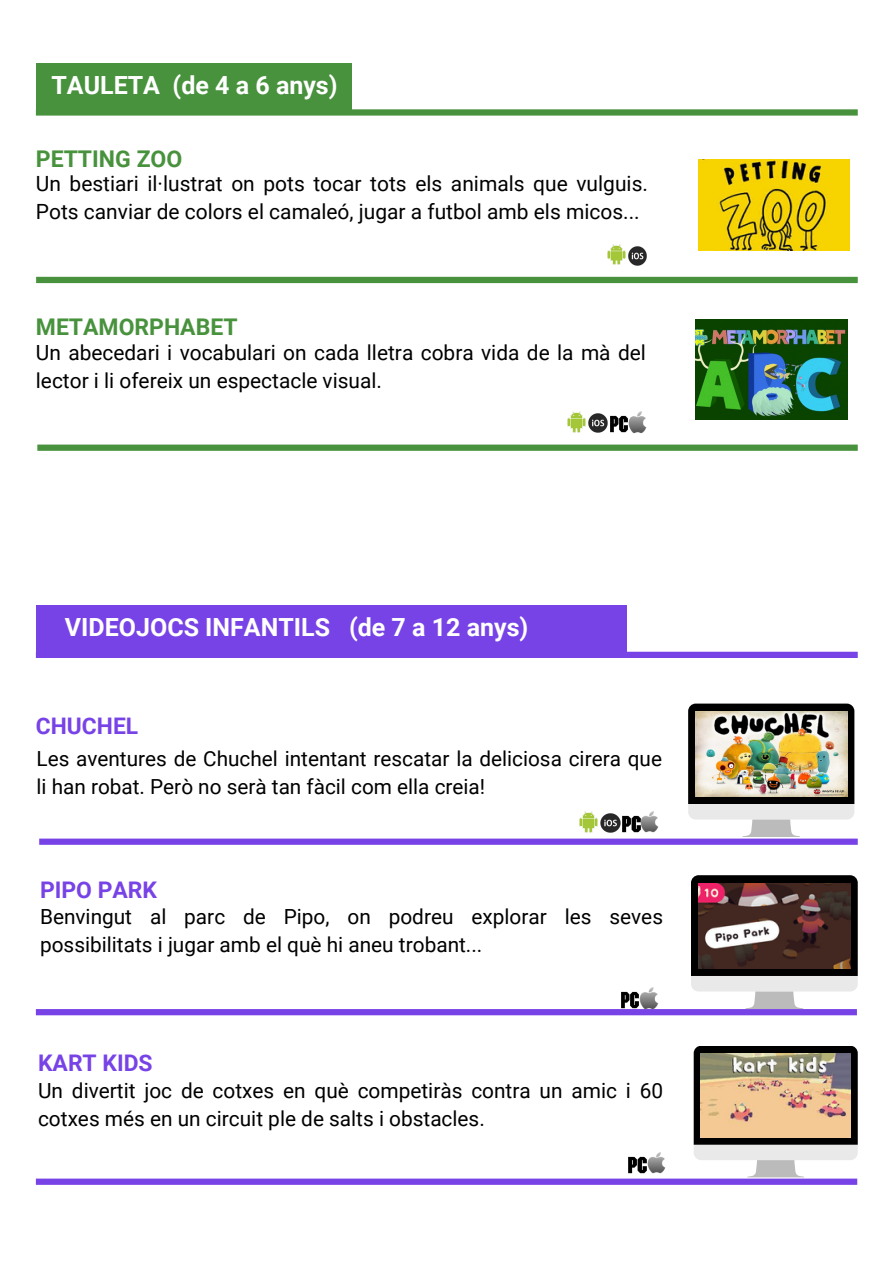
<style>
.page{position:relative;width:894px;height:1264px;background:#fff}
.page>*{position:absolute;margin:0;border:0;box-sizing:border-box;transform-origin:0 0}
.t1{font:700 25.05px "Roboto";color:#fff}
.t2{font:700 23.1px "Roboto";color:#48923d}
.t3{font:700 22.95px "Roboto";color:#7843e6}
.t4{font:700 22.95px "Roboto";color:#48923d}
.t5{font:700 22.8px "Roboto";color:#7843e6}
.t6{font:21px/28.3px "Roboto";color:#010101}
.t7{font:20.85px/28px "Roboto";color:#010101}
.t8{font:20.7px/28px "Roboto";color:#010101}
</style>
<div class="page">
<div style="left:36px;top:63px;width:315px;height:46px;background:#48923d"></div>
<div style="left:36px;top:109px;width:821px;height:7px;background:#48923d"></div>
<div style="left:36px;top:277px;width:821px;height:6px;background:#48923d"></div>
<img style="left:698px;top:159px;width:151px;height:91px">
<div style="left:37px;top:444px;width:820px;height:7px;background:#48923d"></div>
<img style="left:695px;top:320px;width:152px;height:100px">
<div style="left:36px;top:605px;width:590px;height:46px;background:#7843e6"></div>
<div style="left:36px;top:651px;width:821px;height:7px;background:#7843e6"></div>
<div style="left:39px;top:838px;width:818px;height:6px;background:#7843e6"></div>
<svg style="left:688px;top:703px;width:166px;height:134px"></svg>
<img style="left:695px;top:711px;width:151px;height:85px">
<svg style="left:691px;top:875px;width:166px;height:134px"></svg>
<img style="left:697px;top:883px;width:153px;height:85px">
<div style="left:36px;top:1009px;width:820px;height:6px;background:#7843e6"></div>
<div style="left:36px;top:1178px;width:821px;height:6px;background:#7843e6"></div>
<svg style="left:693px;top:1046px;width:164px;height:131px"></svg>
<img style="left:700px;top:1053px;width:150px;height:84px">
<img style="left:610px;top:415px;width:16px;height:18px">
<img style="left:626px;top:411px;width:21px;height:22px">
<img style="left:588px;top:413px;width:20px;height:20px">
<img style="left:567px;top:412px;width:18px;height:20px">
<img style="left:628px;top:246px;width:19px;height:20px">
<img style="left:607px;top:245px;width:18px;height:20px">
<img style="left:622px;top:815px;width:16px;height:17px">
<img style="left:638px;top:811px;width:21px;height:21px">
<img style="left:600px;top:813px;width:21px;height:20px">
<img style="left:579px;top:811px;width:18px;height:21px">
<img style="left:621px;top:991px;width:16px;height:17px">
<img style="left:637px;top:987px;width:22px;height:22px">
<img style="left:628px;top:1156px;width:17px;height:17px">
<img style="left:645px;top:1152px;width:21px;height:21px">
<h2 class="t1" style="left:51px;top:71px;width:287px">TAULETA (de 4 a 6 anys)</h2>
<h3 class="t2" style="left:36px;top:146px;width:148px">PETTING ZOO</h3>
<h1 class="t6" style="left:36px;top:169px;width:613px">Un bestiari il·lustrat on pots tocar tots els animals que vulguis.<br>Pots canviar de colors el camaleó, jugar a futbol amb els micos...</h1>
<p class="t4" style="left:36px;top:313px;width:203px">METAMORPHABET</p>
<p class="t7" style="left:36px;top:339px;width:611px">Un abecedari i vocabulari on cada lletra cobra vida de la mà del lector i li ofereix un espectacle visual.</p>
<p class="t1" style="left:65px;top:613px;width:465px">VIDEOJOCS INFANTILS (de 7 a 12 anys)</p>
<h3 class="t5" style="left:36px;top:712px;width:104px">CHUCHEL</h3>
<h1 class="t8" style="left:36px;top:745px;width:627px">Les aventures de Chuchel intentant rescatar la deliciosa cirera que li han robat. Però no serà tan fàcil com ella creia!</h1>
<p class="t3" style="left:40px;top:876px;width:118px">PIPO PARK</p>
<p class="t7" style="left:40px;top:903px;width:624px">Benvingut al parc de Pipo, on podreu explorar les seves possibilitats i jugar amb el què hi aneu trobant...</p>
<h4 class="t3" style="left:38px;top:1050px;width:116px">KART KIDS</h4>
<h5 class="t7" style="left:38px;top:1077px;width:626px">Un divertit joc de cotxes en què competiràs contra un amic i 60 cotxes més en un circuit ple de salts i obstacles.</h5>
</div>
